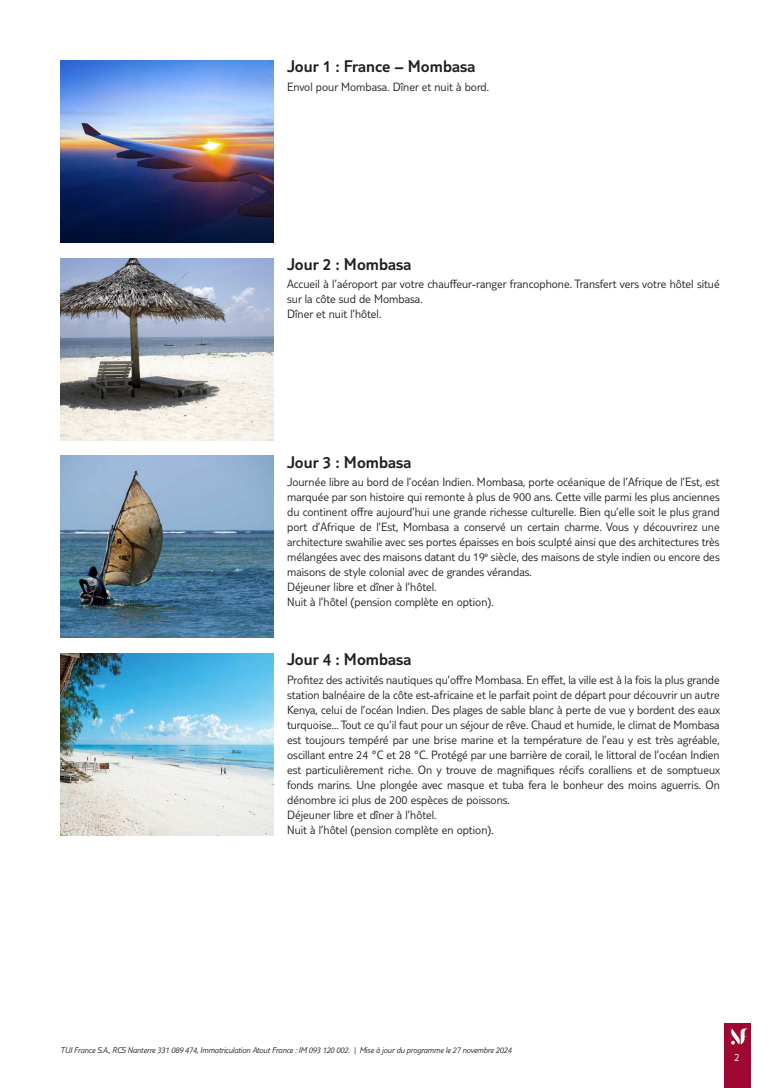
<style>
.page{position:relative;width:780px;height:1088px;background:#fff}
.page>*{position:absolute;margin:0;border:0;box-sizing:border-box;transform-origin:0 0}
.t1{font:300 17.5px "TUI Type";color:#231f20}
.t2{font:300 12.5px/15px "TUI Type";color:#231f20}
.t3{font:300 11.25px "TUI Type";color:#fff}
.t4{font:italic 300 8.75px "TUI Type";letter-spacing:-.02em;color:#231f20}
</style>
<div class="page">
<div style="left:724px;top:1023px;width:26px;height:65px;background:#9e0832"></div>
<svg style="left:731px;top:1028px;width:17px;height:16px"></svg>
<img style="left:60px;top:60px;width:213px;height:182px">
<img style="left:60px;top:258px;width:213px;height:182px">
<img style="left:60px;top:456px;width:213px;height:182px">
<img style="left:60px;top:654px;width:213px;height:182px">
<h1 class="t1" style="left:287px;top:56px;width:190px">Jour 1 : France – Mombasa</h1>
<p class="t2" style="left:287px;top:79px;width:203px">Envol pour Mombasa. Dîner et nuit à bord.</p>
<h1 class="t1" style="left:287px;top:254px;width:126px">Jour 2 : Mombasa</h1>
<p class="t2" style="left:287px;top:276px;width:434px">Accueil à l’aéroport par votre chauffeur-ranger francophone. Transfert vers votre hôtel situé sur la côte sud de Mombasa.<br>Dîner et nuit l’hôtel.</p>
<h1 class="t1" style="left:287px;top:452px;width:126px">Jour 3 : Mombasa</h1>
<p class="t2" style="left:287px;top:474px;width:434px">Journée libre au bord de l’océan Indien. Mombasa, porte océanique de l’Afrique de l’Est, est marquée par son histoire qui remonte à plus de 900 ans. Cette ville parmi les plus anciennes du continent offre aujourd’hui une grande richesse culturelle. Bien qu’elle soit le plus grand port d’Afrique de l’Est, Mombasa a conservé un certain charme. Vous y découvrirez une architecture swahilie avec ses portes épaisses en bois sculpté ainsi que des architectures très mélangées avec des maisons datant du 19<sup>e</sup> siècle, des maisons de style indien ou encore des maisons de style colonial avec de grandes vérandas.<br>Déjeuner libre et dîner à l’hôtel.<br>Nuit à l’hôtel (pension complète en option).</p>
<h1 class="t1" style="left:287px;top:649px;width:126px">Jour 4 : Mombasa</h1>
<p class="t2" style="left:287px;top:672px;width:434px">Profitez des activités nautiques qu’offre Mombasa. En effet, la ville est à la fois la plus grande station balnéaire de la côte est-africaine et le parfait point de départ pour découvrir un autre Kenya, celui de l’océan Indien. Des plages de sable blanc à perte de vue y bordent des eaux turquoise... Tout ce qu’il faut pour un séjour de rêve. Chaud et humide, le climat de Mombasa est toujours tempéré par une brise marine et la température de l’eau y est très agréable, oscillant entre 24 °C et 28 °C. Protégé par une barrière de corail, le littoral de l’océan Indien est particulièrement riche. On y trouve de magnifiques récifs coralliens et de somptueux fonds marins. Une plongée avec masque et tuba fera le bonheur des moins aguerris. On dénombre ici plus de 200 espèces de poissons.<br>Déjeuner libre et dîner à l’hôtel.<br>Nuit à l’hôtel (pension complète en option).</p>
<p class="t4" style="left:60px;top:1045px;width:452px">TUI France S.A., RCS Nanterre 331 089 474, Immatriculation Atout France : IM 093 120 002. | Mise à jour du programme le 27 novembre 2024</p>
<p class="t3" style="left:734px;top:1050px;width:7px">2</p>
</div>
